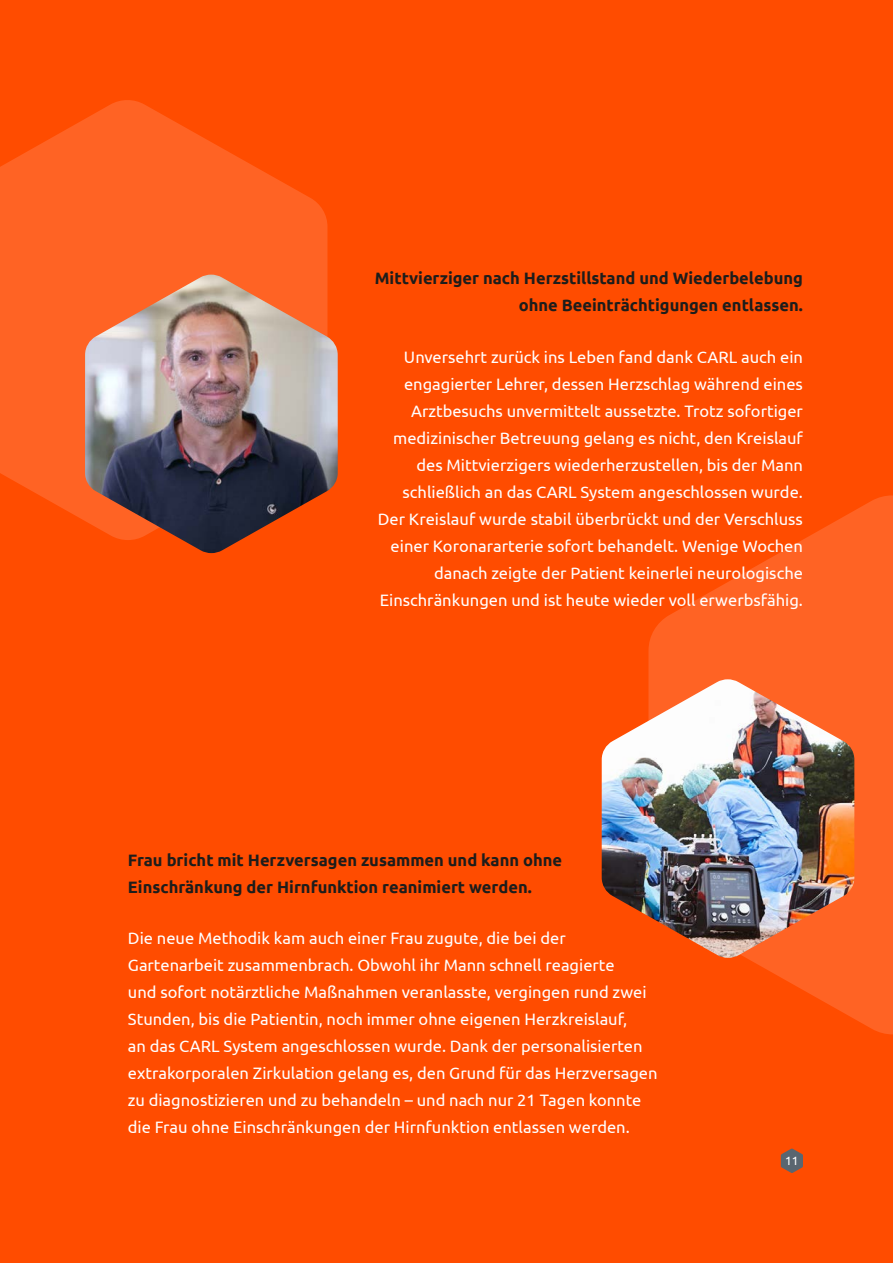
<style>
.page{position:relative;width:893px;height:1263px;background:#ff4c00}
.page>*{position:absolute;margin:0;border:0;box-sizing:border-box;transform-origin:0 0}
.t1{font:16.5px/27px "Ubuntu";color:#fff}
.t2{font:700 16.5px/27px "Ubuntu";color:#1d1d1b}
.t3{font:12px "Ubuntu";color:#fff}
</style>
<div class="page">
<svg style="left:648px;top:495px;width:245px;height:539px;fill:#ff6324"></svg>
<svg style="left:0;top:100px;width:328px;height:421px;fill:#ff6324"></svg>
<img style="left:85px;top:275px;width:253px;height:278px">
<img style="left:602px;top:679px;width:252px;height:279px">
<svg style="left:781px;top:1148px;width:22px;height:25px"></svg>
<p class="t2" style="left:375px;top:265px;width:430px;text-align:right">Mittvierziger nach Herzstillstand und Wiederbelebung ohne Beeinträchtigungen entlassen.</p>
<p class="t1" style="left:378px;top:343px;width:427px;text-align:right">Unversehrt zurück ins Leben fand dank CARL auch ein engagierter Lehrer, dessen Herzschlag während eines Arztbesuchs unvermittelt aussetzte. Trotz sofortiger medizinischer Betreuung gelang es nicht, den Kreislauf des Mittvierzigers wiederherzustellen, bis der Mann schließlich an das CARL System angeschlossen wurde.<br>Der Kreislauf wurde stabil überbrückt und der Verschluss einer Koronararterie sofort behandelt. Wenige Wochen danach zeigte der Patient keinerlei neurologische Einschränkungen und ist heute wieder voll erwerbsfähig.</p>
<p class="t2" style="left:128px;top:846px;width:436px">Frau bricht mit Herzversagen zusammen und kann ohne<br>Einschränkung der Hirnfunktion reanimiert werden.</p>
<p class="t1" style="left:128px;top:924px;width:531px">Die neue Methodik kam auch einer Frau zugute, die bei der Gartenarbeit zusammenbrach. Obwohl ihr Mann schnell reagierte<br>und sofort notärztliche Maßnahmen veranlasste, vergingen rund zwei Stunden, bis die Patientin, noch immer ohne eigenen Herzkreislauf,<br>an das CARL System angeschlossen wurde. Dank der personalisierten extrakorporalen Zirkulation gelang es, den Grund für das Herzversagen zu diagnostizieren und zu behandeln – und nach nur 21 Tagen konnte die Frau ohne Einschränkungen der Hirnfunktion entlassen werden.</p>
<p class="t3" style="left:785px;top:1153px;width:15px">11</p>
</div>
